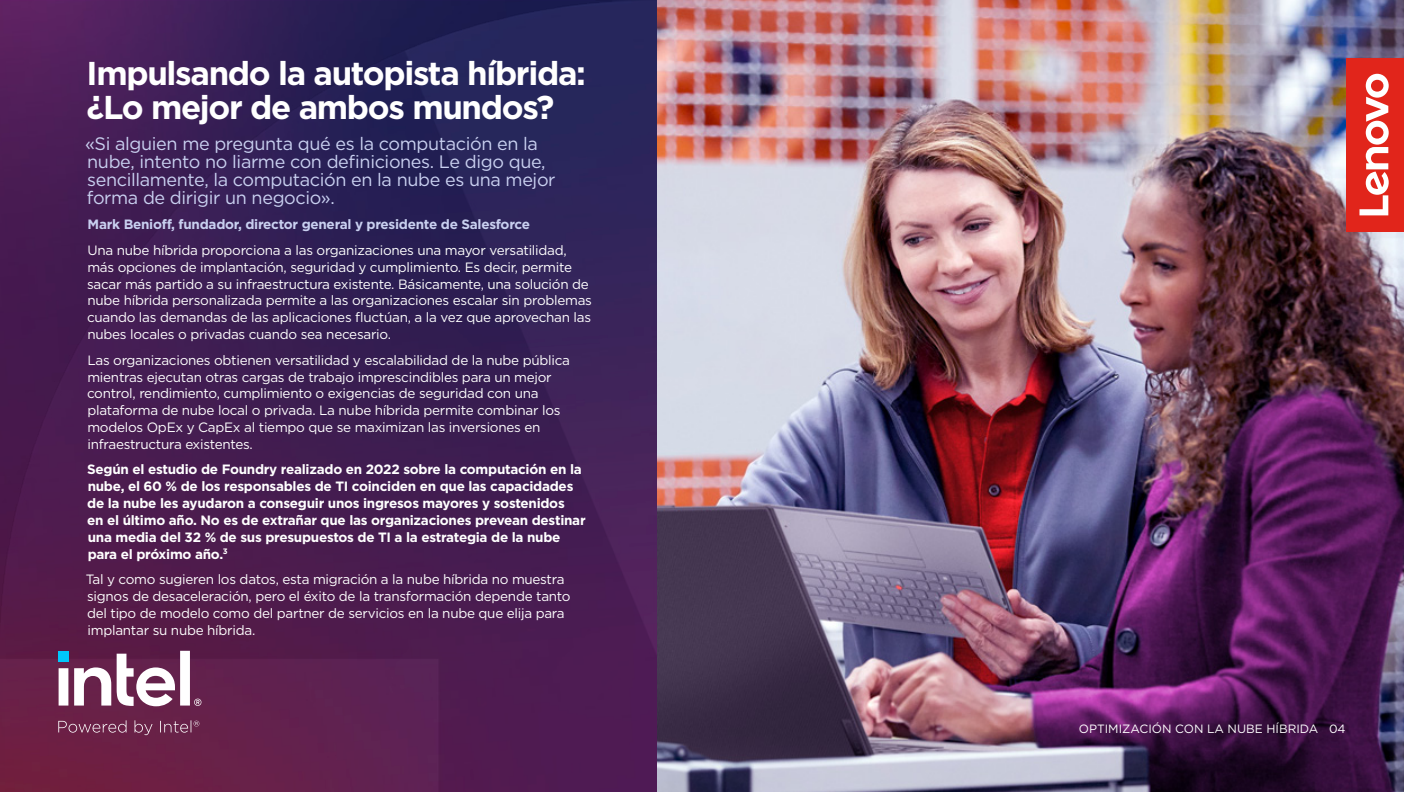
<style>
.page{position:relative;width:1404px;height:792px;background:#fff}
.page>*{position:absolute;margin:0;border:0;box-sizing:border-box;transform-origin:0 0}
.t1{font:700 33px/34.5px "Gotham";letter-spacing:-.04em;color:#fff}
.t2{font:18px/18px "Gotham";letter-spacing:-.02em;color:#c9d0f0}
.t3{font:13.5px/16.8px "Gotham";letter-spacing:-.02em;color:#fff}
.t4{font:700 13.5px/16.8px "Gotham";letter-spacing:-.02em;color:#fff}
.t5{font:700 13.5px "Gotham";letter-spacing:-.02em;color:#c9d0f0}
.t6{font:12px "Gotham";color:#fff}
</style>
<div class="page">
<img style="left:0;top:0;width:1404px;height:792px">
<div style="left:1346px;top:58px;width:58px;height:173px;background:#e1251b"></div>
<svg style="left:1359px;top:74px;width:30px;height:141px"></svg>
<svg style="left:58px;top:720px;width:141px;height:15px;background:#7c3d5e"></svg>
<div style="left:58px;top:651px;width:11px;height:11px;background:#00c7fc"></div>
<svg style="left:59px;top:650px;width:142px;height:56px"></svg>
<h1 class="t1" style="left:86px;top:56px;width:501px">Impulsando la autopista híbrida: ¿Lo mejor de ambos mundos?</h1>
<h2 class="t2" style="left:85px;top:134px;width:472px">«Si alguien me pregunta qué es la computación en la nube, intento no liarme con definiciones. Le digo que, sencillamente, la computación en la nube es una mejor forma de dirigir un negocio».</h2>
<p class="t5" style="left:88px;top:216px;width:444px">Mark Benioff, fundador, director general y presidente de Salesforce</p>
<p class="t3" style="left:87px;top:241px;width:506px">Una nube híbrida proporciona a las organizaciones una mayor versatilidad, más opciones de implantación, seguridad y cumplimiento. Es decir, permite sacar más partido a su infraestructura existente. Básicamente, una solución de nube híbrida personalizada permite a las organizaciones escalar sin problemas cuando las demandas de las aplicaciones fluctúan, a la vez que aprovechan las nubes locales o privadas cuando sea necesario.</p>
<p class="t3" style="left:87px;top:351px;width:484px">Las organizaciones obtienen versatilidad y escalabilidad de la nube pública mientras ejecutan otras cargas de trabajo imprescindibles para un mejor control, rendimiento, cumplimiento o exigencias de seguridad con una plataforma de nube local o privada. La nube híbrida permite combinar los modelos OpEx y CapEx al tiempo que se maximizan las inversiones en infraestructura existentes.</p>
<p class="t4" style="left:87px;top:461px;width:500px">Según el estudio de Foundry realizado en 2022 sobre la computación en la nube, el 60 % de los responsables de TI coinciden en que las capacidades de la nube les ayudaron a conseguir unos ingresos mayores y sostenidos<br>en el último año. No es de extrañar que las organizaciones prevean destinar una media del 32 % de sus presupuestos de TI a la estrategia de la nube para el próximo año.<sup>3</sup></p>
<p class="t3" style="left:86px;top:571px;width:486px">Tal y como sugieren los datos, esta migración a la nube híbrida no muestra signos de desaceleración, pero el éxito de la transformación depende tanto del tipo de modelo como del partner de servicios en la nube que elija para implantar su nube híbrida.</p>
<p class="t6" style="left:1079px;top:721px;width:268px">OPTIMIZACIÓN CON LA NUBE HÍBRIDA 04</p>
</div>
